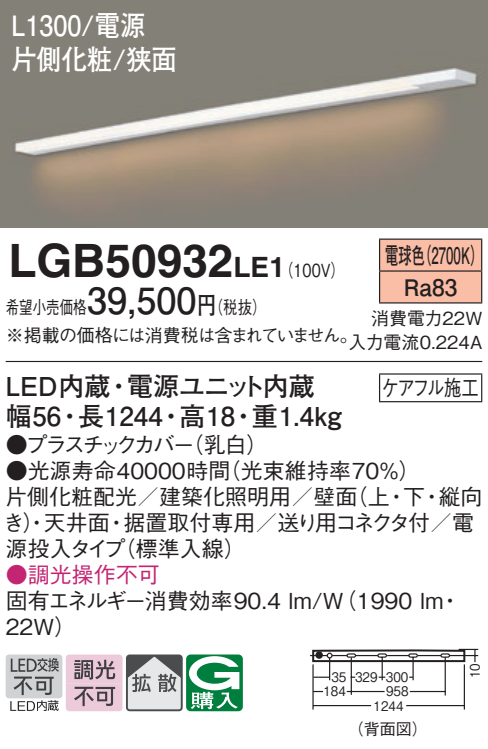
<style>
.page{position:relative;width:488px;height:749px;background:#fff}
.page>*{position:absolute;margin:0;border:0;box-sizing:border-box;transform-origin:0 0}
.t1{font:700 46px "Helvetica LT Std";color:#231f20}
.t2{font:700 36px "Futo Go B101 Pro";color:#231f20}
.t3{font:700 28px/34px "Futo Go B101 Pro";color:#fff;scale:.9 1}
.t4{font:700 28px "Helvetica LT Std";color:#231f20}
.t5{font:700 26px "Futo Go B101 Pro";color:#231f20}
.t6{font:700 26px "Futo Go B101 Pro";letter-spacing:-.05em;color:#231f20}
.t7{font:700 22.8px/32px "Futo Go B101 Pro";color:#231f20;scale:.58 1}
.t8{font:500 22px/26px "Gothic BBB Pro";color:#231f20}
.t9{font:500 22px "Gothic BBB Pro";letter-spacing:-.165em;color:#231f20}
.t10{font:500 22px "Gothic BBB Pro";color:#c42573}
.t11{font:500 22px "Gothic BBB Pro";color:#231f20;scale:.79 1}
.t12{font:500 18px/28px "Gothic BBB Pro";letter-spacing:-.04em;color:#231f20;scale:.75 1}
.t13{font:500 18px/24px "Gothic BBB Pro";color:#231f20;text-align:right}
.t14{font:500 18px "Gothic BBB Pro";color:#231f20;scale:.8 1}
.t15{font:500 16px "Gothic BBB Pro";color:#231f20}
.t16{font:500 13.2px "Gothic BBB Pro";color:#231f20;scale:.9 1}
.s1{font-family:"Futo Go B101 Pro";font-weight:700;font-size:24px}
.s2{font-family:"Helvetica LT Std";font-weight:700;font-size:28px}
</style>
<div class="page">
<img style="left:0;top:0;width:488px;height:227px">
<div style="left:380px;top:240px;width:101px;height:62px;background:#fabda6"></div>
<hr style="left:379px;top:238px;width:103px;height:2px;background:#231f20">
<hr style="left:379px;top:240px;width:1px;height:30px;background:#231f20">
<hr style="left:481px;top:240px;width:1px;height:30px;background:#231f20">
<hr style="left:379px;top:270px;width:103px;height:1px;background:#231f20">
<hr style="left:379px;top:271px;width:1px;height:31px;background:#231f20">
<hr style="left:481px;top:271px;width:1px;height:31px;background:#231f20">
<hr style="left:379px;top:302px;width:103px;height:1px;background:#231f20">
<hr style="left:6px;top:361px;width:476px;height:1px;background:#231f20">
<svg style="left:379px;top:374px;width:1px;height:27px"></svg>
<hr style="left:379px;top:373px;width:103px;height:1px;background:#231f20">
<svg style="left:481px;top:374px;width:1px;height:27px"></svg>
<hr style="left:379px;top:401px;width:103px;height:1px;background:#231f20">
<hr style="left:444px;top:657px;width:2px;height:38px;background:#231f20">
<hr style="left:350px;top:657px;width:2px;height:37px;background:#231f20">
<svg style="left:313px;top:690px;width:10px;height:2px"></svg>
<hr style="left:346px;top:690px;width:38px;height:2px;background:#231f20">
<hr style="left:409px;top:690px;width:36px;height:2px;background:#231f20">
<hr style="left:312px;top:664px;width:1px;height:45px;background:#231f20">
<hr style="left:463px;top:664px;width:2px;height:45px;background:#231f20">
<hr style="left:313px;top:704px;width:58px;height:2px;background:#231f20">
<hr style="left:406px;top:704px;width:58px;height:2px;background:#231f20">
<hr style="left:449px;top:654px;width:29px;height:2px;background:#231f20">
<hr style="left:458px;top:648px;width:20px;height:2px;background:#231f20">
<svg style="left:310px;top:648px;width:156px;height:32px"></svg>
<div style="left:408px;top:653px;width:10px;height:4px;border:1px solid #231f20;border-radius:2px"></div>
<div style="left:440px;top:653px;width:10px;height:4px;border:1px solid #231f20;border-radius:2px"></div>
<div style="left:315px;top:651px;width:8px;height:7px;background:#231f20;border-radius:50%"></div>
<div style="left:6px;top:654px;width:56px;height:44px;background:#d1d2d4;border-radius:3px"></div>
<svg style="left:10px;top:658px;width:49px;height:52px"></svg>
<svg style="left:66px;top:654px;width:177px;height:57px;background:#9fb0a7"></svg>
<p class="t3" style="left:11px;top:5px;width:185px">L1300/電源片側化粧/狭面</p>
<h1 class="t1" style="left:8px;top:232px;width:226px">LGB50932</h1>
<p class="t14" style="left:197px;top:293px;width:88px">（<span class="s1">円</span>税抜(</p>
<p class="t7" style="left:418px;top:236px;width:115px">（2700 (K</p>
<p class="t7" style="left:403px;top:236px;width:94px;text-indent:-19px">電球色<br>Ra83</p>
<p class="t13" style="left:348px;top:304px;width:135px">消費電力22W<br>入力電流0.224A</p>
<p class="t4" style="left:233px;top:250px;width:37px">LE</p>
<p class="t14" style="left:269px;top:255px;width:96px">（<span class="s2">1</span> 100 (V</p>
<h2 class="t2" style="left:87px;top:272px;width:111px">39,500</h2>
<p class="t12" style="left:6px;top:291px;width:471px">希望小売価格<br>※掲載の価格には消費税は含まれていません。</p>
<p class="t5" style="left:6px;top:365px;width:106px">LED内蔵</p>
<p class="t6" style="left:127px;top:365px;width:189px">電源ユニット内蔵</p>
<p class="t5" style="left:106px;top:365px;width:27px">・</p>
<p class="t5" style="left:252px;top:395px;width:91px">重1.4kg</p>
<p class="t5" style="left:6px;top:395px;width:57px">幅56</p>
<p class="t5" style="left:179px;top:395px;width:57px">高18</p>
<p class="t5" style="left:78px;top:395px;width:86px">長1244</p>
<p class="t5" style="left:57px;top:395px;width:27px">・</p>
<p class="t5" style="left:158px;top:395px;width:27px">・</p>
<p class="t5" style="left:230px;top:395px;width:27px">・</p>
<p class="t8" style="left:182px;top:428px;width:88px">（乳白(</p>
<p class="t9" style="left:6px;top:427px;width:191px">●プラスチックカバー</p>
<p class="t11" style="left:381px;top:370px;width:125px">ケアフル施工</p>
<p class="t8" style="left:219px;top:454px;width:203px">（光束維持率70％(</p>
<p class="t8" style="left:6px;top:454px;width:226px">●光源寿命40000時間</p>
<p class="t8" style="left:345px;top:480px;width:45px">（上</p>
<p class="t8" style="left:438px;top:480px;width:45px">縦向</p>
<p class="t8" style="left:123px;top:480px;width:352px;text-indent:-118px">片側化粧配光／建築化照明用／壁面<br>据置取付専用／送り用コネクタ付／電</p>
<p class="t8" style="left:403px;top:480px;width:23px">下</p>
<p class="t8" style="left:385px;top:480px;width:23px">・</p>
<p class="t8" style="left:420px;top:480px;width:24px">・</p>
<p class="t8" style="left:3px;top:506px;width:46px">き）・</p>
<p class="t8" style="left:44px;top:506px;width:67px">天井面</p>
<p class="t8" style="left:105px;top:506px;width:23px">・</p>
<p class="t8" style="left:114px;top:532px;width:133px">（標準入線(</p>
<p class="t8" style="left:6px;top:532px;width:121px">源投入タイプ</p>
<p class="t10" style="left:6px;top:557px;width:156px">●調光操作不可</p>
<p class="t8" style="left:6px;top:584px;width:439px">固有エネルギー消費効率90.4 lm （W/ 1990 lm<br>22W(</p>
<p class="t8" style="left:439px;top:584px;width:23px">・</p>
<p class="t16" style="left:331px;top:666px;width:18px">35</p>
<p class="t16" style="left:323px;top:680px;width:26px">184</p>
<p class="t16" style="left:355px;top:666px;width:26px">329</p>
<p class="t16" style="left:386px;top:666px;width:26px">300</p>
<p class="t16" style="left:386px;top:680px;width:26px">958</p>
<p class="t16" style="left:373px;top:694px;width:35px">1244</p>
<p class="t15" style="left:348px;top:715px;width:81px">（背面図(</p>
<p class="t16" style="left:464px;top:677px;width:18px;rotate:-90deg">10</p>
</div>
